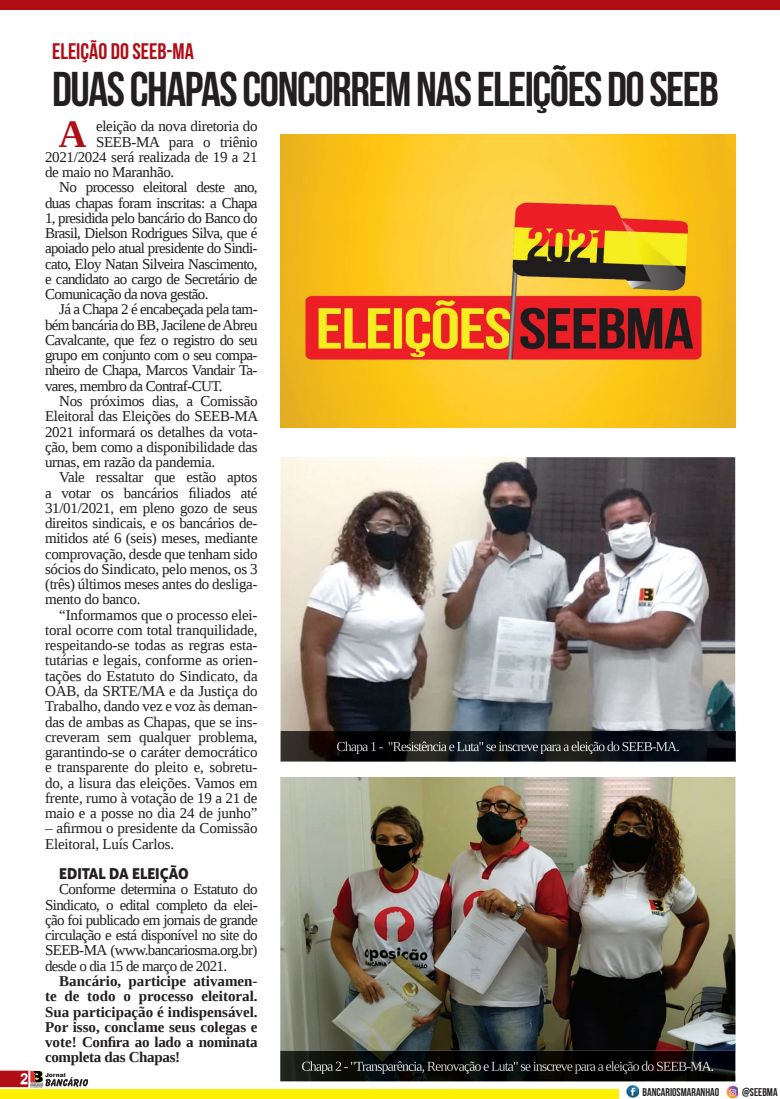
<style>
.page{position:relative;width:780px;height:1099px;background:#fff}
.page>*{position:absolute;margin:0;border:0;box-sizing:border-box;transform-origin:0 0}
.t1{font:48.75px "Bebas Neue";letter-spacing:-.03em;color:#231f20}
.t2{font:700 38.25px "Liberation Serif";color:#b00d15}
.t3{font:22.5px "Bebas Neue";color:#b00d15}
.t4{font:15px/15.2px "Liberation Serif";letter-spacing:-.02em;color:#231f20}
.t5{font:15px "Liberation Serif";letter-spacing:-.04em;color:#231f20}
.t6{font:700 15px/15.2px "Liberation Serif";letter-spacing:-.02em;color:#231f20;text-align:justify}
.t7{font:15px "Aller Display";color:#231f20}
.t8{font:700 15px "Arial";color:#fff}
.t9{font:11.25px "Bebas Neue";color:#231f20}
.t10{font:900 6px "Arial";color:#231f20}
</style>
<div class="page">
<svg style="left:0;top:1070px;width:88px;height:18px"></svg>
<div style="left:0;top:1089px;width:779px;height:9px;background:#fff101"></div>
<div style="left:0;top:0;width:779px;height:10px;background:#b00d15"></div>
<div style="left:619px;top:1083px;width:161px;height:15px;background:#fff"></div>
<img style="left:626px;top:1084px;width:13px;height:14px">
<img style="left:725px;top:1085px;width:13px;height:13px">
<img style="left:280px;top:457px;width:455px;height:274px">
<hr style="left:735px;top:731px;width:1px;height:30px;background:#4b4c4d">
<img style="left:280px;top:731px;width:455px;height:30px">
<img style="left:337px;top:741px;width:341px;height:13px">
<img style="left:280px;top:777px;width:455px;height:273px">
<img style="left:280px;top:1050px;width:455px;height:31px">
<img style="left:302px;top:1061px;width:411px;height:12px">
<img style="left:280px;top:134px;width:455px;height:293px">
<h3 class="t3" style="left:52px;top:39px;width:143px">ELEIÇÃO DO SEEB-MA</h3>
<h1 class="t1" style="left:52px;top:62px;width:668px">DUAS CHAPAS CONCORREM NAS ELEIÇÕES DO SEEB</h1>
<h2 class="t2" style="left:59px;top:108px;width:29px">A</h2>
<p class="t4" style="left:96px;top:119px;width:163px">eleição da nova diretoria do</p>
<p class="t4" style="left:96px;top:134px;width:163px">SEEB-MA para o triênio</p>
<p class="t4" style="left:45px;top:149px;width:214px">2021/2024 será realizada de 19 a 21</p>
<p class="t4" style="left:45px;top:164px;width:131px">de maio no Maranhão.</p>
<p class="t5" style="left:59px;top:178px;width:200px">No processo eleitoral deste ano,</p>
<p class="t5" style="left:45px;top:193px;width:214px">duas chapas foram inscritas: a Chapa</p>
<p class="t5" style="left:45px;top:208px;width:214px">1, presidida pelo bancário do Banco do</p>
<p class="t5" style="left:45px;top:223px;width:214px">Brasil, Dielson Rodrigues Silva, que é</p>
<p class="t5" style="left:45px;top:239px;width:214px">apoiado pelo atual presidente do Sindi-</p>
<p class="t5" style="left:45px;top:254px;width:214px">cato, Eloy Natan Silveira Nascimento,</p>
<p class="t5" style="left:45px;top:269px;width:214px">e candidato ao cargo de Secretário de</p>
<p class="t5" style="left:45px;top:284px;width:165px">Comunicação da nova gestão.</p>
<p class="t5" style="left:59px;top:300px;width:200px">Já a Chapa 2 é encabeçada pela tam-</p>
<p class="t5" style="left:45px;top:315px;width:214px">bém bancária do BB, Jacilene de Abreu</p>
<p class="t5" style="left:45px;top:330px;width:214px">Cavalcante, que fez o registro do seu</p>
<p class="t5" style="left:45px;top:345px;width:214px">grupo em conjunto com o seu compa-</p>
<p class="t5" style="left:45px;top:361px;width:214px">nheiro de Chapa, Marcos Vandair Ta-</p>
<p class="t5" style="left:45px;top:376px;width:179px">vares, membro da Contraf-CUT.</p>
<p class="t4" style="left:59px;top:393px;width:200px">Nos próximos dias, a Comissão</p>
<p class="t4" style="left:45px;top:408px;width:215px">Eleitoral das Eleições do SEEB-MA</p>
<p class="t4" style="left:45px;top:424px;width:214px">2021 informará os detalhes da vota-</p>
<p class="t4" style="left:45px;top:439px;width:214px">ção, bem como a disponibilidade das</p>
<p class="t4" style="left:45px;top:454px;width:172px">urnas, em razão da pandemia.</p>
<p class="t4" style="left:59px;top:469px;width:200px">Vale ressaltar que estão aptos</p>
<p class="t4" style="left:45px;top:485px;width:214px">a votar os bancários filiados até</p>
<p class="t4" style="left:45px;top:500px;width:214px">31/01/2021, em pleno gozo de seus</p>
<p class="t4" style="left:45px;top:515px;width:214px">direitos sindicais, e os bancários de-</p>
<p class="t4" style="left:45px;top:530px;width:214px">mitidos até 6 (seis) meses, mediante</p>
<p class="t4" style="left:45px;top:546px;width:214px">comprovação, desde que tenham sido</p>
<p class="t4" style="left:45px;top:561px;width:214px">sócios do Sindicato, pelo menos, os 3</p>
<p class="t4" style="left:45px;top:576px;width:214px">(três) últimos meses antes do desliga-</p>
<p class="t4" style="left:45px;top:591px;width:97px">mento do banco.</p>
<p class="t4" style="left:59px;top:607px;width:200px">“Informamos que o processo elei-</p>
<p class="t4" style="left:45px;top:622px;width:214px">toral ocorre com total tranquilidade,</p>
<p class="t4" style="left:45px;top:637px;width:214px">respeitando-se todas as regras esta-</p>
<p class="t4" style="left:45px;top:652px;width:214px">tutárias e legais, conforme as orien-</p>
<p class="t4" style="left:45px;top:668px;width:214px">tações do Estatuto do Sindicato, da</p>
<p class="t4" style="left:45px;top:683px;width:214px">OAB, da SRTE/MA e da Justiça do</p>
<p class="t4" style="left:45px;top:698px;width:214px">Trabalho, dando vez e voz às deman-</p>
<p class="t4" style="left:45px;top:713px;width:214px">das de ambas as Chapas, que se ins-</p>
<p class="t4" style="left:45px;top:729px;width:214px">creveram sem qualquer problema,</p>
<p class="t4" style="left:45px;top:744px;width:214px">garantindo-se o caráter democrático</p>
<p class="t4" style="left:45px;top:759px;width:214px">e transparente do pleito e, sobretu-</p>
<p class="t4" style="left:45px;top:774px;width:214px">do, a lisura das eleições. Vamos em</p>
<p class="t4" style="left:45px;top:790px;width:214px">frente, rumo à votação de 19 a 21 de</p>
<p class="t4" style="left:45px;top:805px;width:214px">maio e a posse no dia 24 de junho”</p>
<p class="t4" style="left:45px;top:820px;width:214px">– afirmou o presidente da Comissão<br>Eleitoral, Luís Carlos.</p>
<p class="t7" style="left:59px;top:864px;width:131px">EDITAL DA ELEIÇÃO</p>
<p class="t4" style="left:45px;top:881px;width:214px;text-align:justify;text-indent:14px">Conforme determina o Estatuto do Sindicato, o edital completo da elei&shy;ção foi publicado em jornais de grande circulação e está disponível no site do SEEB-MA (www.bancariosma.org.br) desde o dia 15 de março de 2021.</p>
<p class="t6" style="left:45px;top:973px;width:214px;text-indent:14px">Bancário, participe ativamen&shy;te de todo o processo eleitoral.<br>Sua participação é indispensável.<br>Por isso, conclame seus colegas e vote! Confira ao lado a nominata completa das Chapas!</p>
<p class="t8" style="left:20px;top:1069px;width:10px">2</p>
<p class="t10" style="left:45px;top:1071px;width:22px">Jornal</p>
<p class="t9" style="left:642px;top:1085px;width:78px">BANCARIOSMARANHAO</p>
<p class="t9" style="left:742px;top:1085px;width:37px">@SEEBMA</p>
</div>
